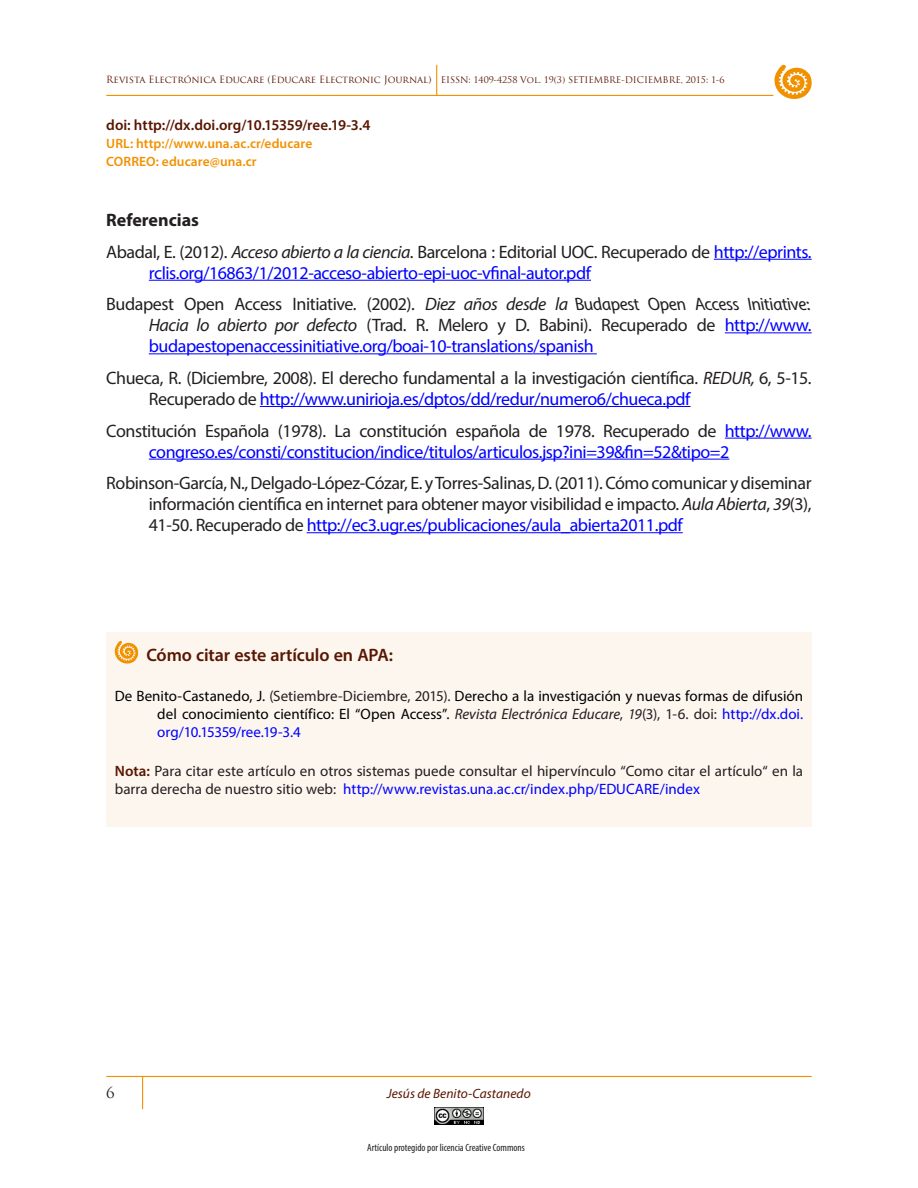
<style>
.page{position:relative;width:918px;height:1188px;background:#fff}
.page>*{position:absolute;margin:0;border:0;box-sizing:border-box;transform-origin:0 0}
.REFERENCIAS_DEF{font:18px/21px "Myriad Pro";letter-spacing:-.025em;color:#231f20}
.REFERENCIAS_DEF-2{font:18px/21px "Myriad Pro";letter-spacing:-.025em;color:#00f}
._1-TITULO_PRINCIPAL{font:600 18px "Myriad Pro";letter-spacing:-.01em;color:#591600}
.SUBTITULO_1{font:700 18px "Myriad Pro";color:#231f20}
._1-TITULO_PRINCIPAL-2{font:15px/18px "Myriad Pro";color:#000;text-align:justify}
._1-TITULO_PRINCIPAL-3{font:15px/18px "Myriad Pro";color:#231f20}
.t1{font:600 15px "Myriad Pro";color:#591600}
.t2{font:15px "Trajan Pro";color:#231f20}
.t3{font:600 13.5px/18px "Myriad Pro";letter-spacing:.005em;color:#f29100}
.t4{font:italic 13.5px "Myriad Pro";color:#591600}
.t5{font:condensed 10.5px "Myriad Pro";color:#231f20}
.t6{font:9px "Trajan Pro";letter-spacing:-.01em;color:#591600}
.s1{font-size:9.75px}
.s2{color:#231f20}
.s3{font-style:italic;color:#231f20}
.s4{font-style:italic}
.s5{color:#00f}
.s6{font-weight:600;color:#591600}
</style>
<div class="page">
<hr style="left:106px;top:1076px;width:706px;height:1px;background:#f29100">
<hr style="left:142px;top:1076px;width:1px;height:33px;background:#f29100">
<hr style="left:106px;top:95px;width:667px;height:1px;background:#f29100">
<hr style="left:436px;top:65px;width:1px;height:31px;background:#f29100">
<svg style="left:774px;top:64px;width:38px;height:35px"></svg>
<img style="left:434px;top:1107px;width:50px;height:18px">
<hr style="left:714px;top:259px;width:98px;height:1px;background:#00f">
<hr style="left:149px;top:280px;width:442px;height:1px;background:#00f">
<hr style="left:725px;top:332px;width:87px;height:1px;background:#00f">
<hr style="left:149px;top:353px;width:448px;height:1px;background:#00f">
<hr style="left:260px;top:406px;width:431px;height:1px;background:#00f">
<hr style="left:725px;top:438px;width:87px;height:1px;background:#00f">
<hr style="left:149px;top:459px;width:580px;height:1px;background:#00f">
<hr style="left:307px;top:532px;width:376px;height:1px;background:#00f">
<div style="left:106px;top:632px;width:706px;height:195px;background:#fcf6ef"></div>
<svg style="left:115px;top:641px;width:24px;height:23px"></svg>
<p class="t6" style="left:106px;top:74px;width:620px"><span class="s1">Revista Electrónica Educare (Educare Electronic Journal)</span> EISSN: 1409-4258 Vol. 19(3) SETIEMBRE-DICIEMBRE, 2015: 1-6</p>
<p class="t1" style="left:106px;top:115px;width:266px">doi: http://dx.doi.org/10.15359/ree.19-3.4</p>
<p class="t3" style="left:106px;top:134px;width:208px">URL: http://www.una.ac.cr/educare<br>CORREO: educare@una.cr</p>
<h3 class="SUBTITULO_1" style="left:106px;top:208px;width:94px">Referencias</h3>
<p class="REFERENCIAS_DEF-2" style="left:149px;top:241px;width:664px;text-indent:-43px"><span class="s2">Abadal, E. (2012).</span> <span class="s3">Acceso abierto a la ciencia</span><span class="s2">. Barcelona : Editorial UOC. Recuperado de</span> http://eprints. rclis.org/16863/1/2012-acceso-abierto-epi-uoc-vfinal-autor.pdf</p>
<p class="REFERENCIAS_DEF" style="left:149px;top:294px;width:672px;text-indent:-43px">Budapest Open Access Initiative. (2002). <span class="s4">Diez años desde la BudapestOpenAccessInitiative:<br>Hacia lo abierto por defecto</span> (Trad. R. Melero y D. Babini). Recuperado de <span class="s5">http://www. budapestopenaccessinitiative.org/boai-10-translations/spanish</span></p>
<p class="REFERENCIAS_DEF" style="left:149px;top:367px;width:664px;text-indent:-43px">Chueca, R. (Diciembre, 2008). El derecho fundamental a la investigación científica. <span class="s4">REDUR,</span> 6, 5-15.<br>Recuperado de <span class="s5">http://www.unirioja.es/dptos/dd/redur/numero6/chueca.pdf</span></p>
<p class="REFERENCIAS_DEF-2" style="left:149px;top:420px;width:664px;text-indent:-43px"><span class="s2">Constitución Española (1978). La constitución española de 1978. Recuperado de</span> http://www. congreso.es/consti/constitucion/indice/titulos/articulos.jsp?ini=39&amp;fin=52&amp;tipo=2</p>
<p class="REFERENCIAS_DEF" style="left:149px;top:472px;width:664px;text-align:justify;text-indent:-43px">Robinson-García, N., Delgado-López-Cózar, E. y Torres-Salinas, D. (2011). Cómo comunicar y diseminar información científica en internet para obtener mayor visibilidad e impacto. <span class="s4">Aula Abierta</span>, <span class="s4">39</span>(3), 41-50. Recuperado de <span class="s5">http://ec3.ugr.es/publicaciones/aula_abierta2011.pdf</span></p>
<p class="_1-TITULO_PRINCIPAL" style="left:146px;top:644px;width:248px">Cómo citar este artículo en APA:</p>
<p class="_1-TITULO_PRINCIPAL-2" style="left:157px;top:686px;width:647px;text-indent:-43px">De Benito-Castanedo, J. <span class="s2">(Setiembre-Diciembre, 2015).</span> Derecho a la investigación y nuevas formas de difusión del conocimiento científico: El “Open Access”. <span class="s3">Revista Electrónica Educare</span><span class="s2">,</span> <span class="s3">19</span><span class="s2">(3), 1-6. doi:</span> <span class="s5">http://dx.doi. org/10.15359/ree.19-3.4</span></p>
<p class="_1-TITULO_PRINCIPAL-3" style="left:115px;top:762px;width:690px"><span class="s6">Nota:</span> Para citar este artículo en otros sistemas puede consultar el hipervínculo “Como citar el artículo“ en la barra derecha de nuestro sitio web: <span class="s5">http://www.revistas.una.ac.cr/index.php/EDUCARE/index</span></p>
<p class="t2" style="left:106px;top:1083px;width:10px">6</p>
<p class="t4" style="left:387px;top:1085px;width:145px">Jesús de Benito-Castanedo</p>
<p class="t5" style="left:367px;top:1141px;width:159px">Artículo protegido por licencia Creative Commons</p>
</div>
